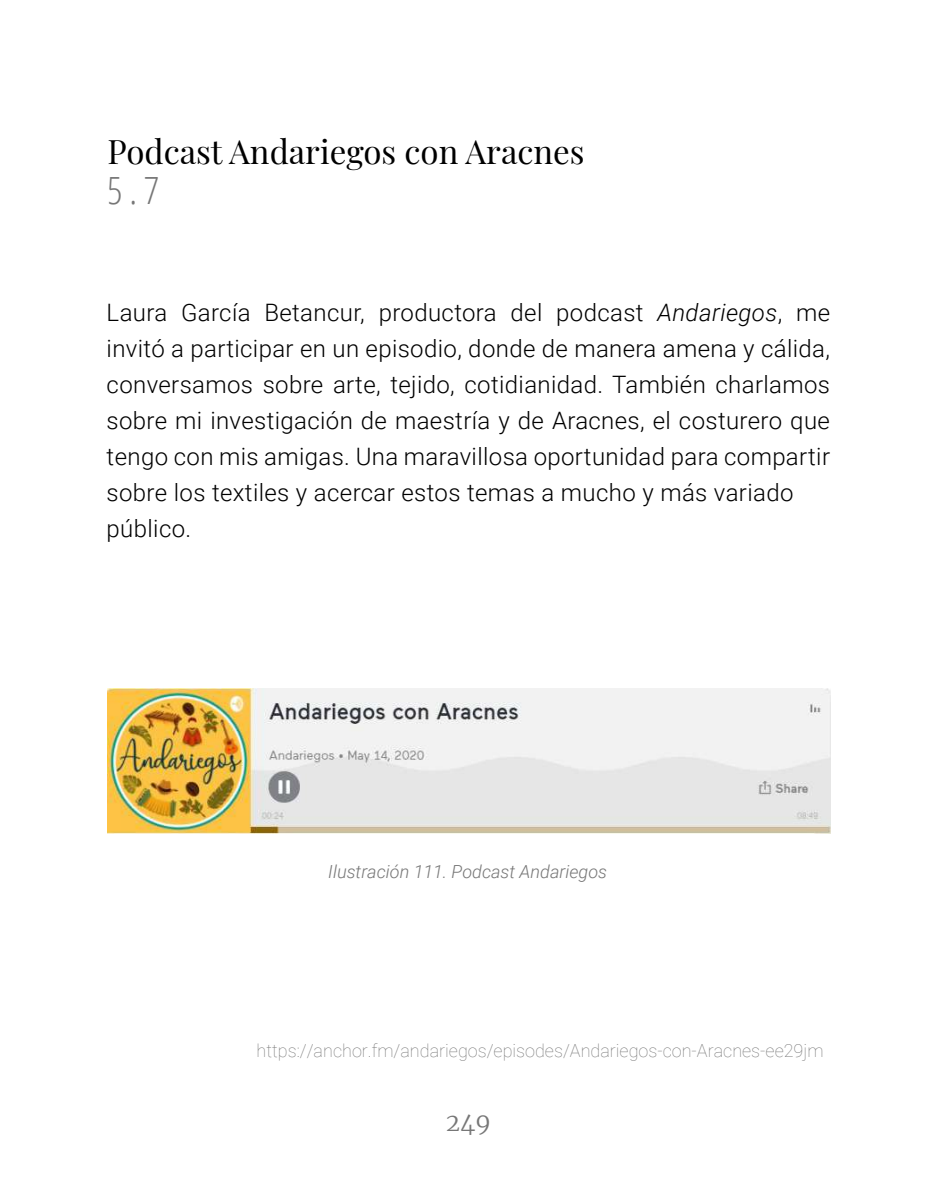
<style>
.page{position:relative;width:936px;height:1191px;background:#fff}
.page>*{position:absolute;margin:0;border:0;box-sizing:border-box;transform-origin:0 0}
.t1{font:300 37.5px "Open Sans Condensed";color:#777}
.t2{font:33px "Playfair Display";color:#000}
.t3{font:300 24px/36px "Roboto";letter-spacing:.015em;color:#000}
.t4{font:300 24px "Merriweather";color:#777}
.t5{font:100 18px "Roboto";color:#757575}
.t6{font:italic 300 18px "Roboto";color:#777}
.s1{font-style:italic}
</style>
<div class="page">
<img style="left:107px;top:688px;width:723px;height:145px">
<h2 class="t2" style="left:107px;top:126px;width:478px">Podcast Andariegos con Aracnes</h2>
<h1 class="t1" style="left:107px;top:165px;width:53px">5 . 7</h1>
<p class="t3" style="left:107px;top:293px;width:725px">Laura García Betancur, productora del podcast <span class="s1">Andariegos</span>, me invitó a participar en un episodio, donde de manera amena y cálida, conversamos sobre arte, tejido, cotidianidad. También charlamos sobre mi investigación de maestría y de Aracnes, el costurero que tengo con mis amigas. Una maravillosa oportunidad para compartir sobre los textiles y acercar estos temas a mucho y más variado público.</p>
<p class="t6" style="left:328px;top:858px;width:280px">Ilustración 111. Podcast Andariegos</p>
<p class="t5" style="left:256px;top:1038px;width:568px">https://anchor.fm/andariegos/episodes/Andariegos-con-Aracnes-ee29jm</p>
<p class="t4" style="left:445px;top:1105px;width:47px">249</p>
</div>
